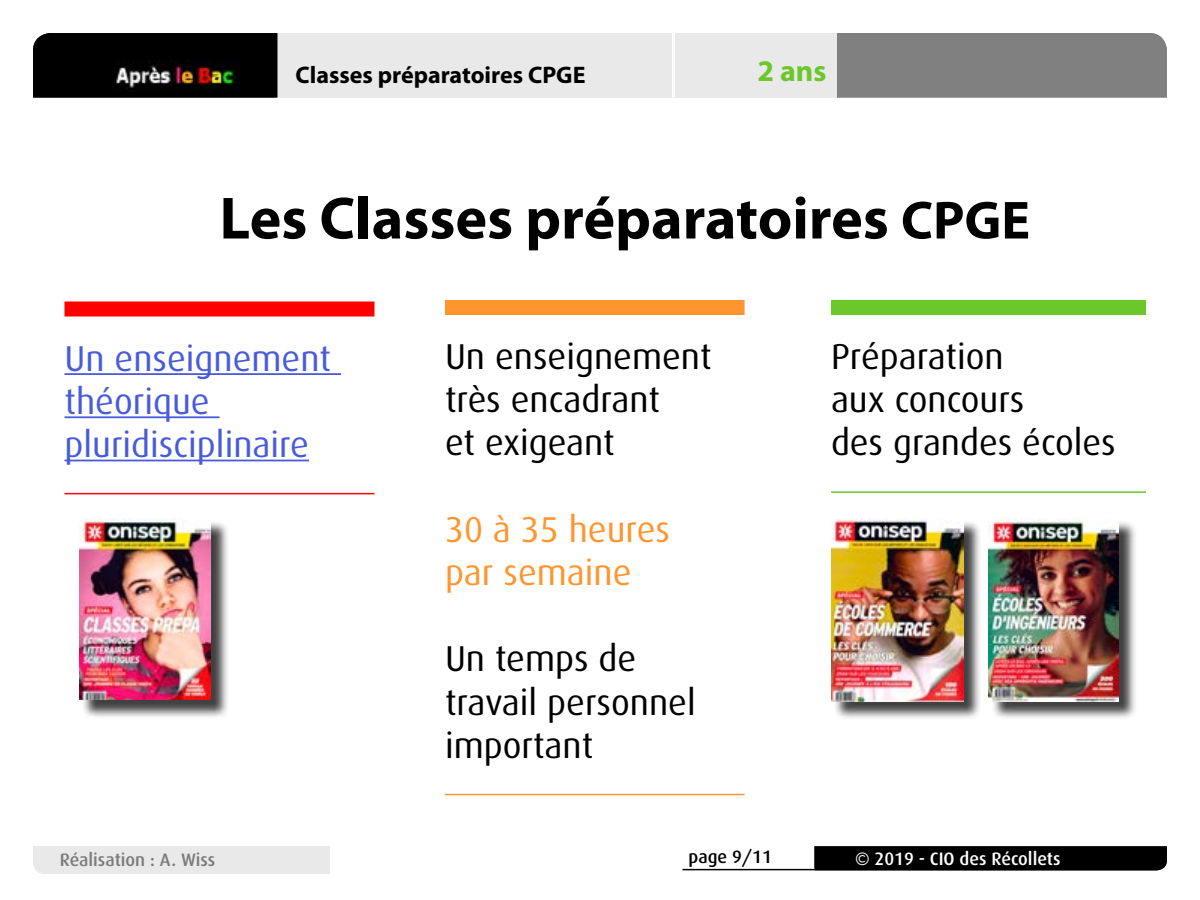
<style>
.page{position:relative;width:1200px;height:900px;background:#fff}
.page>*{position:absolute;margin:0;border:0;box-sizing:border-box;transform-origin:0 0}
.t1{font:700 60px "Myriad Pro";color:#000}
.t2{font:36px/43.2px "Dax";color:#000}
.t3{font:36px/43.2px "Dax";color:#485cdb}
.t4{font:36px/43.2px "Dax";color:#ff952f}
.t5{font:700 30px "Myriad Pro";color:#6bc72a}
.t6{font:700 24px "Myriad Pro";color:#000}
.t7{font:500 18px "Dax";color:#fff}
.t8{font:500 18px "Dax";color:#7b7b7b}
.t9{font:500 18px "Dax";color:#000}
.s1{font-size:54px}
</style>
<div class="page">
<div style="left:278px;top:33px;width:559px;height:65px;background:#e9e9e9"></div>
<div style="left:837px;top:33px;width:330px;height:65px;background:#808080"></div>
<svg style="left:33px;top:33px;width:245px;height:65px;background:#0e0c0a"></svg>
<div style="left:33px;top:846px;width:297px;height:28px;background:#e9e9e9"></div>
<hr style="left:682px;top:869px;width:132px;height:1px;background:#000">
<div style="left:814px;top:846px;width:353px;height:24px;background:#000"></div>
<div style="left:64px;top:302px;width:311px;height:14px;background:#f00"></div>
<hr style="left:64px;top:373px;width:277px;height:2px;background:#485cdb">
<hr style="left:64px;top:416px;width:156px;height:2px;background:#485cdb">
<hr style="left:64px;top:493px;width:311px;height:1px;background:#f00">
<hr style="left:64px;top:460px;width:245px;height:1px;background:#485cdb">
<div style="left:445px;top:300px;width:300px;height:15px;background:#ff952f"></div>
<hr style="left:445px;top:794px;width:300px;height:1px;background:#ff952f">
<div style="left:831px;top:300px;width:315px;height:15px;background:#6bc72a"></div>
<hr style="left:831px;top:491px;width:315px;height:2px;background:#6bc72a">
<hr style="left:672px;top:33px;width:3px;height:65px;background:#fff">
<div style="left:834px;top:521px;width:148px;height:199px;background:#000;opacity:.75"></div>
<img style="left:831px;top:518px;width:132px;height:183px">
<div style="left:991px;top:521px;width:146px;height:199px;background:#000;opacity:.75"></div>
<img style="left:988px;top:518px;width:130px;height:183px">
<div style="left:82px;top:521px;width:147px;height:198px;background:#000;opacity:.75"></div>
<img style="left:79px;top:518px;width:131px;height:182px">
<p class="t6" style="left:296px;top:62px;width:292px">Classes préparatoires CPGE</p>
<p class="t5" style="left:757px;top:54px;width:71px">2 ans</p>
<h1 class="t1" style="left:219px;top:185px;width:812px">Les Classes préparatoires <span class="s1">CPGE</span></h1>
<p class="t3" style="left:64px;top:337px;width:268px">Un enseignement théorique pluridisciplinaire</p>
<p class="t2" style="left:445px;top:335px;width:268px">Un enseignement très encadrant<br>et exigeant</p>
<p class="t4" style="left:445px;top:508px;width:226px">30 à 35 heures par semaine</p>
<p class="t2" style="left:445px;top:638px;width:252px">Un temps de travail personnel important</p>
<p class="t2" style="left:831px;top:335px;width:286px">Préparation<br>aux concours<br>des grandes écoles</p>
<p class="t8" style="left:60px;top:850px;width:157px">Réalisation : A. Wiss</p>
<p class="t9" style="left:688px;top:847px;width:85px">page 9/11</p>
<p class="t7" style="left:855px;top:848px;width:207px">© 2019 - CIO des Récollets</p>
</div>
